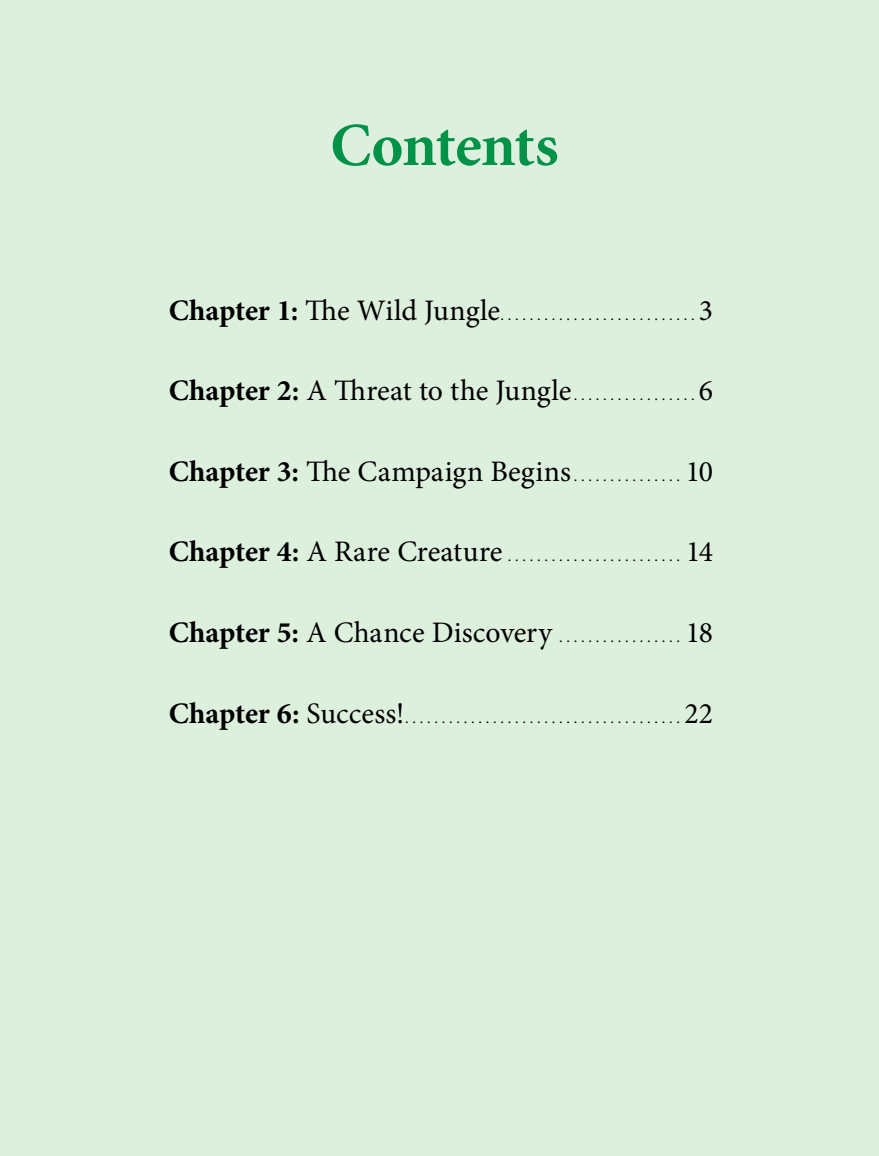
<style>
.page{position:relative;width:879px;height:1156px;background:#fff}
.page>*{position:absolute;margin:0;border:0;box-sizing:border-box;transform-origin:0 0}
.t1{font:700 61.25px "Minion";letter-spacing:-.015em;color:#009247}
.t2{font:29.75px "Minion Pro";color:#000}
.t3{font:15.75px "Minion Pro";color:#000}
.s1{font-weight:700;font-size:29.75px}
.s2{font-size:29.75px}
.s3{font-weight:700}
.s4{font-size:15.75px}
</style>
<div class="page">
<div style="left:0;top:0;width:878px;height:1156px;background:#ddefdd"></div>
<h1 class="t1" style="left:330px;top:114px;width:230px">Contents</h1>
<p class="t3" style="left:169px;top:304px;width:545px"><span class="s1">Chapter 1:</span> <span class="s2">The Wild Jungle</span> . . . . . . . . . . . . . . . . . . . . . . . . . . . <span class="s2">3</span></p>
<h2 class="t2" style="left:169px;top:371px;width:545px"><span class="s3">Chapter 2:</span> A Threat to the Jungle <span class="s4">. . . . . . . . . . . . . . . . .</span> 6</h2>
<h2 class="t2" style="left:169px;top:451px;width:545px"><span class="s3">Chapter 3:</span> The Campaign Begins <span class="s4">. . . . . . . . . . . . . . .</span> 10</h2>
<p class="t3" style="left:169px;top:546px;width:545px"><span class="s1">Chapter 4:</span> <span class="s2">A Rare Creature</span> . . . . . . . . . . . . . . . . . . . . . . . . <span class="s2">14</span></p>
<h2 class="t2" style="left:169px;top:612px;width:545px"><span class="s3">Chapter 5:</span> A Chance Discovery <span class="s4">. . . . . . . . . . . . . . . . .</span> 18</h2>
<p class="t3" style="left:169px;top:707px;width:545px"><span class="s1">Chapter 6:</span> <span class="s2">Success!</span> . . . . . . . . . . . . . . . . . . . . . . . . . . . . . . . . . . . . . . <span class="s2">22</span></p>
</div>
